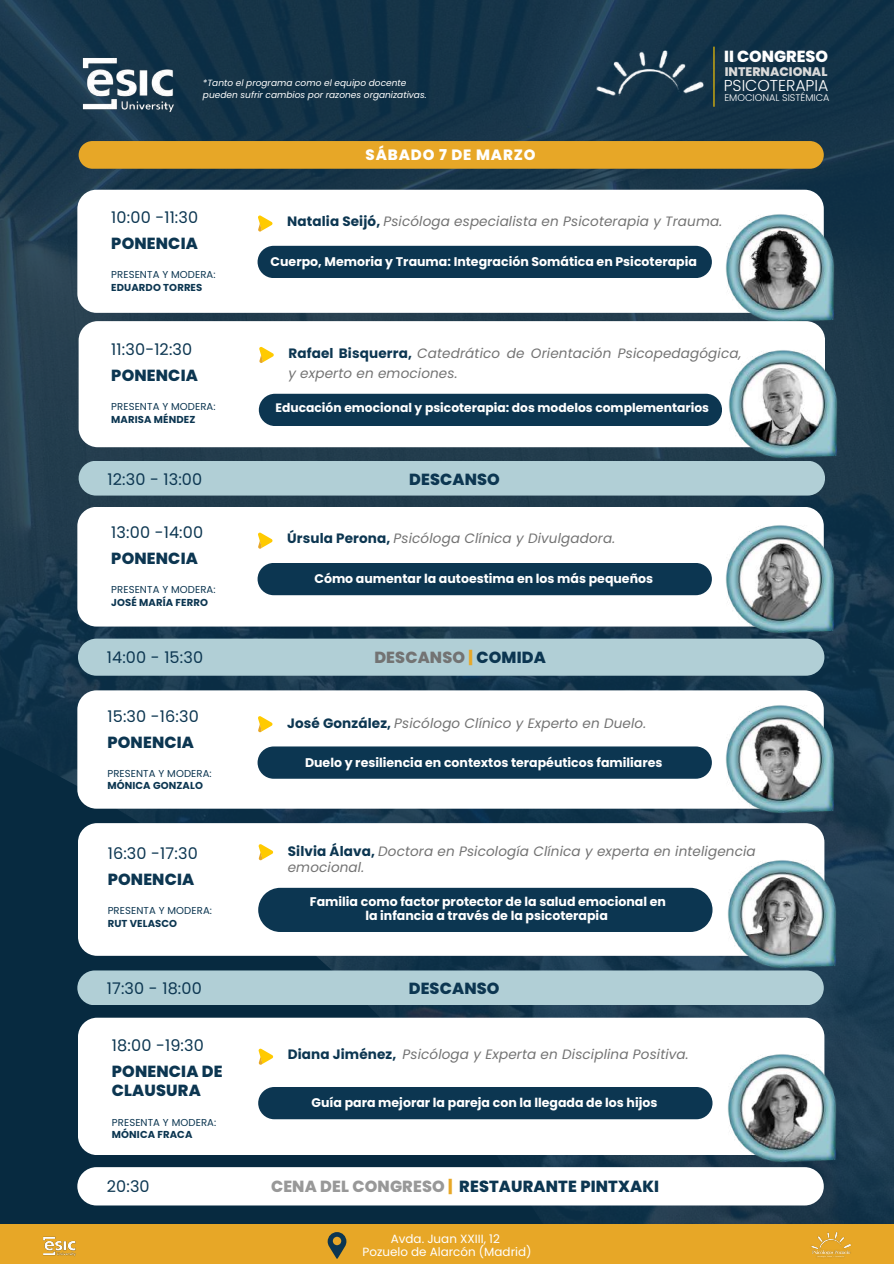
<style>
.page{position:relative;width:894px;height:1264px;background:#fff}
.page>*{position:absolute;margin:0;border:0;box-sizing:border-box;transform-origin:0 0}
.t1{font:800 16.05px/19.2px "Poppins";letter-spacing:.01em;color:#0c3651}
.t2{font:16.05px "Poppins";letter-spacing:.01em;color:#0c3651}
.t3{font:800 16.05px "Poppins";letter-spacing:.01em;color:#737373}
.t4{font:800 16.05px "Poppins";color:#fff}
.t5{font:300 15.75px "Poppins";color:#fff}
.t6{font:800 14.85px "Poppins";letter-spacing:.055em;color:#fff}
.t7{font:italic 13.5px/17px "Poppins";letter-spacing:.01em;color:#737373}
.t8{font:700 12.6px/14.7px "Poppins";color:#fff;text-align:center}
.t9{font:800 12.45px "Poppins";color:#d9d9d9}
.t10{font:700 12.3px "Poppins";color:#fff}
.t11{font:11.85px/12.9px "Poppins";color:#fff;text-align:center}
.t12{font:10.05px "Poppins";letter-spacing:.01em;color:#0c3651}
.t13{font:700 10.05px "Poppins";letter-spacing:.01em;color:#0c3651}
.t14{font:300 9.75px "Poppins";color:#fff}
.t15{font:italic 9px/12px "Poppins";color:#fff}
.s1{font-weight:700;font-style:normal;color:#0c3651}
.s2{color:#e7a727}
.s3{color:#0c3651}
.s4{color:#989898}
</style>
<div class="page">
<img style="left:0;top:0;width:893px;height:1224px">
<svg style="left:0;top:626px;width:678px;height:598px;background:#113248"></svg>
<svg style="left:79px;top:141px;width:744px;height:28px;background:#e3a427"></svg>
<div style="left:77px;top:190px;width:746px;height:123px;background:#fff;border-radius:19px"></div>
<svg style="left:258px;top:215px;width:15px;height:17px"></svg>
<img style="left:720px;top:208px;width:119px;height:119px">
<div style="left:257px;top:246px;width:454px;height:32px;background:#0c3651;border-radius:16px"></div>
<div style="left:79px;top:461px;width:745px;height:34px;background:#b1cfd6;border-radius:17px"></div>
<div style="left:77px;top:507px;width:746px;height:119px;background:#fff;border-radius:19px"></div>
<svg style="left:258px;top:532px;width:15px;height:17px"></svg>
<img style="left:720px;top:519px;width:119px;height:119px">
<div style="left:257px;top:563px;width:454px;height:32px;background:#0c3651;border-radius:16px"></div>
<div style="left:78px;top:638px;width:746px;height:37px;background:#b1cfd6"></div>
<div style="left:77px;top:690px;width:746px;height:118px;background:#fff;border-radius:19px"></div>
<svg style="left:258px;top:716px;width:15px;height:16px"></svg>
<div style="left:257px;top:746px;width:454px;height:32px;background:#0c3651;border-radius:16px"></div>
<img style="left:720px;top:699px;width:119px;height:119px">
<div style="left:78px;top:823px;width:746px;height:132px;background:#fff;border-radius:19px"></div>
<svg style="left:258px;top:844px;width:15px;height:16px"></svg>
<img style="left:722px;top:854px;width:119px;height:119px">
<div style="left:258px;top:887px;width:454px;height:45px;background:#0c3651"></div>
<div style="left:77px;top:1167px;width:746px;height:38px;background:#fff;border-radius:19px"></div>
<img style="left:77px;top:34px;width:103px;height:102px">
<div style="left:77px;top:970px;width:746px;height:35px;background:#b1cfd6;border-radius:17px"></div>
<hr style="left:713px;top:47px;width:1px;height:60px;background:#ffca00">
<img style="left:567px;top:21px;width:161px;height:75px">
<div style="left:79px;top:321px;width:745px;height:126px;background:#fff;border-radius:19px"></div>
<svg style="left:259px;top:346px;width:15px;height:17px"></svg>
<img style="left:723px;top:344px;width:119px;height:119px">
<div style="left:259px;top:394px;width:462px;height:32px;background:#0c3651;border-radius:16px"></div>
<div style="left:78px;top:1017px;width:746px;height:138px;background:#fff;border-radius:19px"></div>
<svg style="left:258px;top:1048px;width:15px;height:16px"></svg>
<img style="left:721px;top:1048px;width:119px;height:119px">
<div style="left:258px;top:1086px;width:454px;height:33px;background:#0c3651;border-radius:16px"></div>
<div style="left:0;top:1224px;width:893px;height:39px;background:#e7a727"></div>
<img style="left:811px;top:1232px;width:40px;height:26px">
<img style="left:43px;top:1236px;width:33px;height:21px">
<svg style="left:327px;top:1232px;width:19px;height:26px"></svg>
<p class="t15" style="left:203px;top:76px;width:225px">*Tanto el programa como el equipo docente pueden sufrir cambios por razones organizativas.</p>
<p class="t6" style="left:365px;top:144px;width:171px">SÁBADO 7 DE MARZO</p>
<p class="t4" style="left:723px;top:45px;width:105px">II CONGRESO</p>
<p class="t9" style="left:724px;top:63px;width:104px">INTERNACIONAL</p>
<p class="t5" style="left:723px;top:74px;width:106px">PSICOTERAPIA</p>
<p class="t14" style="left:724px;top:90px;width:107px">EMOCIONAL SISTÉMICA</p>
<p class="t2" style="left:111px;top:206px;width:88px">10:00 -11:30</p>
<p class="t1" style="left:111px;top:234px;width:88px">PONENCIA</p>
<p class="t12" style="left:111px;top:268px;width:106px">PRESENTA Y MODERA:</p>
<p class="t13" style="left:111px;top:280px;width:93px">EDUARDO TORRES</p>
<p class="t2" style="left:111px;top:338px;width:82px">11:30-12:30</p>
<p class="t1" style="left:111px;top:366px;width:88px">PONENCIA</p>
<p class="t12" style="left:111px;top:400px;width:106px">PRESENTA Y MODERA:</p>
<p class="t13" style="left:111px;top:412px;width:86px">MARISA MÉNDEZ</p>
<p class="t7" style="left:287px;top:213px;width:436px"><span class="s1">Natalia Seijó,</span> Psicóloga especialista en Psicoterapia y Trauma.</p>
<p class="t8" style="left:270px;top:254px;width:428px">Cuerpo, Memoria y Trauma: Integración Somática en Psicoterapia</p>
<p class="t7" style="left:288px;top:343px;width:454px;line-height:20.2px"><span class="s1">Rafael Bisquerra,</span> Catedrático de Orientación Psicopedagógica, y experto en emociones.</p>
<p class="t10" style="left:275px;top:399px;width:435px">Educación emocional y psicoterapia: dos modelos complementarios</p>
<p class="t2" style="left:107px;top:468px;width:96px">12:30 - 13:00</p>
<p class="t1" style="left:409px;top:470px;width:92px">DESCANSO</p>
<p class="t2" style="left:111px;top:521px;width:93px">13:00 -14:00</p>
<p class="t1" style="left:111px;top:548px;width:88px">PONENCIA</p>
<p class="t12" style="left:111px;top:582px;width:106px">PRESENTA Y MODERA:</p>
<p class="t13" style="left:111px;top:595px;width:98px">JOSÉ MARÍA FERRO</p>
<p class="t7" style="left:287px;top:530px;width:329px"><span class="s1">Úrsula Perona,</span> Psicóloga Clínica y Divulgadora.</p>
<p class="t8" style="left:314px;top:571px;width:340px">Cómo aumentar la autoestima en los más pequeños</p>
<p class="t2" style="left:107px;top:645px;width:98px">14:00 - 15:30</p>
<p class="t3" style="left:374px;top:645px;width:173px">DESCANSO <span class="s2">|</span> <span class="s3">COMIDA</span></p>
<p class="t2" style="left:107px;top:704px;width:93px">15:30 -16:30</p>
<p class="t1" style="left:107px;top:732px;width:88px">PONENCIA</p>
<p class="t12" style="left:107px;top:766px;width:106px">PRESENTA Y MODERA:</p>
<p class="t13" style="left:107px;top:779px;width:97px">MÓNICA GONZALO</p>
<p class="t2" style="left:108px;top:841px;width:92px">16:30 -17:30</p>
<p class="t1" style="left:108px;top:869px;width:88px">PONENCIA</p>
<p class="t12" style="left:108px;top:903px;width:106px">PRESENTA Y MODERA:</p>
<p class="t13" style="left:108px;top:916px;width:71px">RUT VELASCO</p>
<p class="t7" style="left:287px;top:714px;width:360px"><span class="s1">José González,</span> Psicólogo Clínico y Experto en Duelo.</p>
<p class="t8" style="left:305px;top:754px;width:359px">Duelo y resiliencia en contextos terapéuticos familiares</p>
<p class="t7" style="left:287px;top:842px;width:469px"><span class="s1">Silvia Álava,</span> Doctora en Psicología Clínica y experta en inteligencia emocional.</p>
<p class="t8" style="left:310px;top:894px;width:357px">Familia como factor protector de la salud emocional en la infancia a través de la psicoterapia</p>
<p class="t2" style="left:107px;top:977px;width:96px">17:30 - 18:00</p>
<p class="t1" style="left:408px;top:978px;width:92px">DESCANSO</p>
<p class="t2" style="left:112px;top:1034px;width:93px">18:00 -19:30</p>
<p class="t1" style="left:112px;top:1061px;width:112px">PONENCIA DE<br>CLAUSURA</p>
<p class="t12" style="left:112px;top:1115px;width:106px">PRESENTA Y MODERA:</p>
<p class="t13" style="left:112px;top:1127px;width:82px">MÓNICA FRACA</p>
<p class="t7" style="left:287px;top:1046px;width:402px"><span class="s1">Diana Jiménez,</span> Psicóloga y Experta en Disciplina Positiva.</p>
<p class="t8" style="left:311px;top:1095px;width:347px">Guía para mejorar la pareja con la llegada de los hijos</p>
<p class="t2" style="left:107px;top:1175px;width:44px">20:30</p>
<p class="t1" style="left:271px;top:1176px;width:389px"><span class="s4">CENA DEL CONGRESO</span> <span class="s2">|</span> RESTAURANTE PINTXAKI</p>
<p class="t11" style="left:362px;top:1232px;width:170px">Avda. Juan XXIII, 12<br>Pozuelo de Alarcón (Madrid)</p>
</div>
